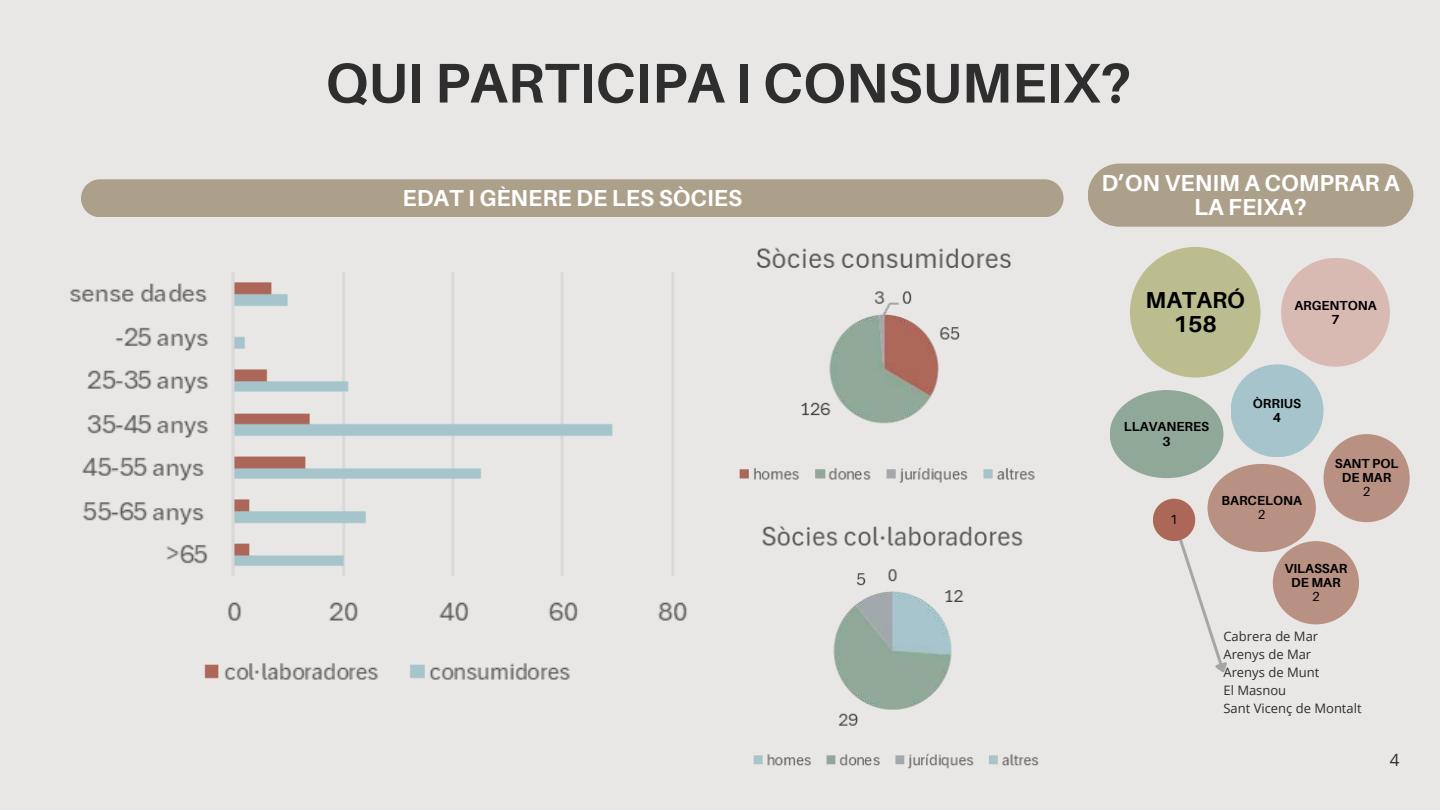
<style>
.page{position:relative;width:1440px;height:810px;background:#e8e7e5}
.page>*{position:absolute;margin:0;border:0;box-sizing:border-box;transform-origin:0 0}
.t1{font:700 56px "Aileron";color:#2e2e2e}
.t2{font:700 23.1px/24.8px "Aileron";color:#fff;text-align:center}
.t3{font:700 23.1px/24.8px "Aileron";color:#000;text-align:center}
.t4{font:17px "Open Sans";color:#2e2e2e}
.t5{font:700 13.1px/14.2px "Aileron";color:#000;text-align:center}
.t6{font:13.1px "Aileron";color:#000}
.t7{font:13px/18px "Open Sans";color:#2e2e2e}
</style>
<div class="page">
<img style="left:739px;top:225px;width:371px;height:258px">
<img style="left:753px;top:526px;width:286px;height:243px">
<div style="left:1088px;top:164px;width:325px;height:63px;background:#aca08a;border-radius:32px"></div>
<div style="left:81px;top:179px;width:983px;height:38px;background:#aca08a"></div>
<div style="left:1130px;top:247px;width:131px;height:131px;background:#bbbd8e;border-radius:50%"></div>
<div style="left:1281px;top:258px;width:109px;height:109px;background:#d9bab3;border-radius:50%"></div>
<div style="left:1231px;top:364px;width:93px;height:93px;background:#a5c4cb;border-radius:50%"></div>
<div style="left:1273px;top:541px;width:86px;height:83px;background:#b89183;border-radius:50%"></div>
<div style="left:1153px;top:499px;width:42px;height:42px;background:#ac6758;border-radius:50%"></div>
<div style="left:1110px;top:390px;width:113px;height:88px;background:#90a898;border-radius:50%"></div>
<div style="left:1324px;top:434px;width:86px;height:88px;background:#b89183;border-radius:50%"></div>
<div style="left:1208px;top:464px;width:108px;height:88px;background:#b89183;border-radius:50%"></div>
<svg style="left:1177px;top:536px;width:55px;height:136px"></svg>
<img style="left:70px;top:272px;width:617px;height:408px">
<h1 class="t1" style="left:325px;top:48px;width:807px">QUI PARTICIPA I CONSUMEIX?</h1>
<h2 class="t2" style="left:402px;top:185px;width:341px">EDAT I GÈNERE DE LES SÒCIES</h2>
<h2 class="t2" style="left:1101px;top:170px;width:300px">D’ON VENIM A COMPRAR A<br>LA FEIXA?</h2>
<h2 class="t3" style="left:1146px;top:287px;width:101px">MATARÓ<br>158</h2>
<p class="t5" style="left:1294px;top:298px;width:84px">ARGENTONA<br>7</p>
<p class="t5" style="left:1124px;top:419px;width:87px">LLAVANERES<br>3</p>
<p class="t5" style="left:1253px;top:396px;width:50px">ÒRRIUS<br>4</p>
<p class="t6" style="left:1170px;top:512px;width:9px">1</p>
<p class="t5" style="left:1222px;top:493px;width:82px">BARCELONA</p>
<p class="t6" style="left:1258px;top:507px;width:9px">2</p>
<p class="t5" style="left:1335px;top:456px;width:65px">SANT POL<br>DE MAR</p>
<p class="t6" style="left:1363px;top:484px;width:9px">2</p>
<p class="t5" style="left:1284px;top:561px;width:65px">VILASSAR<br>DE MAR</p>
<p class="t6" style="left:1312px;top:588px;width:9px">2</p>
<p class="t7" style="left:1223px;top:627px;width:140px">Cabrera de Mar<br>Arenys de Mar<br>Arenys de Munt<br>El Masnou<br>Sant Vicenç de Montalt</p>
<p class="t4" style="left:1390px;top:748px;width:11px">4</p>
</div>
